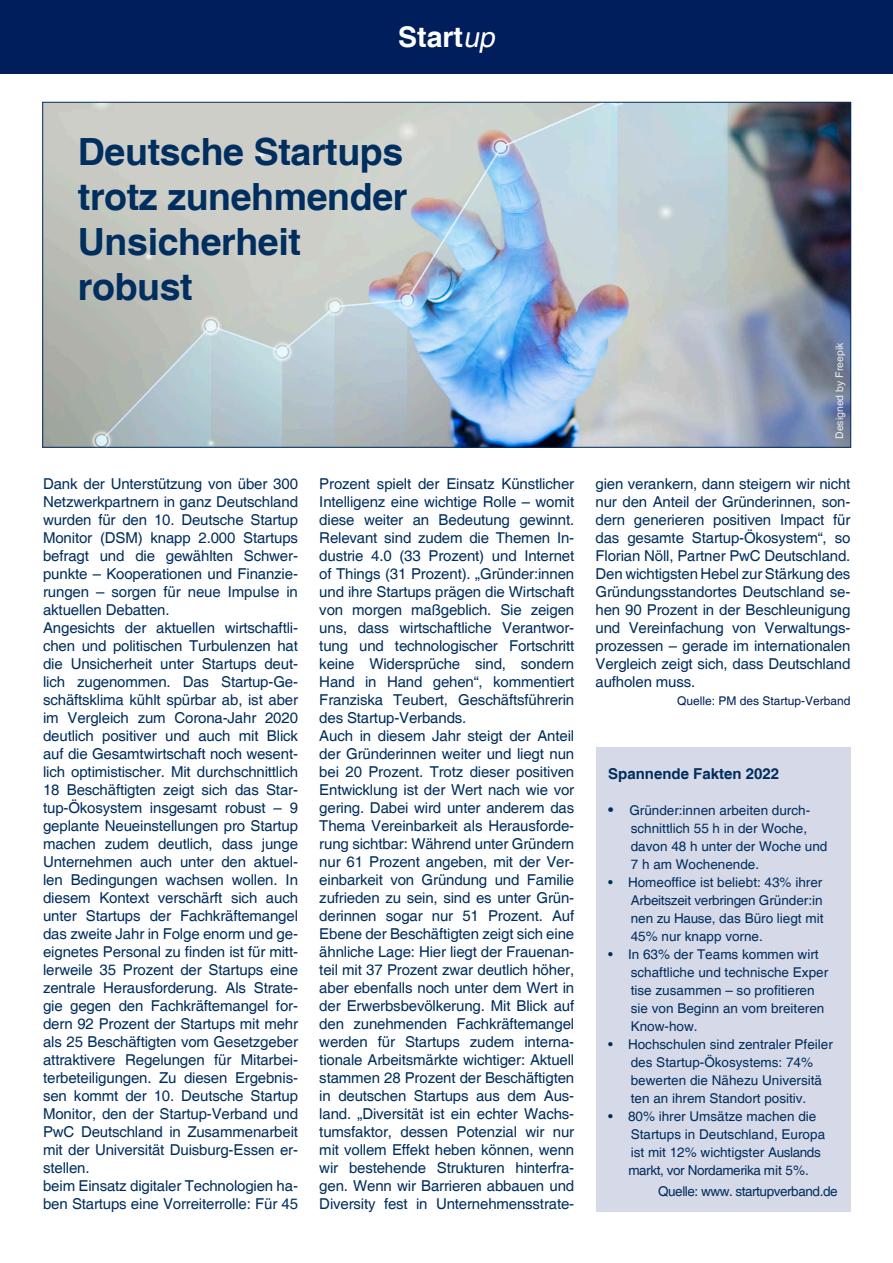
<style>
.page{position:relative;width:893px;height:1263px;background:#fff}
.page>*{position:absolute;margin:0;border:0;box-sizing:border-box;transform-origin:0 0}
.t1{font:700 37.5px/45px "Helvetica";letter-spacing:-.01em;color:#002e5e}
.t2{font:700 28.5px "Helvetica";color:#fff}
.t3{font:15px/18px "Helvetica";letter-spacing:-.01em;color:#002e5e}
.t4{font:700 15px "Helvetica";color:#002e5e}
.t5{font:13.5px/18px "Helvetica";color:#002e5e}
.t6{font:13.5px "Helvetica";letter-spacing:-.03em;color:#002e5e}
.t7{font:12px "Helvetica";color:#001e5b}
.t8{font:10.5px "Helvetica";color:#fff}
.s1{font-weight:400;font-style:italic}
.s2{font-size:15px}
</style>
<div class="page">
<div style="left:0;top:0;width:893px;height:73px;background:#001e5b"></div>
<img style="left:45px;top:104px;width:804px;height:341px">
<div style="left:595px;top:748px;width:255px;height:464px;background:#d6d9e7"></div>
<h2 class="t2" style="left:398px;top:20px;width:104px">Start<span class="s1">up</span></h2>
<h1 class="t1" style="left:78px;top:132px;width:331px">Deutsche Startups trotz zunehmender<br>Unsicherheit robust</h1>
<p class="t8" style="left:833px;top:439px;width:98px;rotate:-90deg">Designed by Freepik</p>
<p class="t3" style="left:43px;top:475px;width:256px">Dank der Unterstützung von über 300<br>Netzwerkpartnern in ganz Deutschland wurden für den 10. Deutsche Startup Monitor (DSM) knapp 2.000 Startups befragt und die gewählten Schwer&shy;punkte – Kooperationen und Finanzie&shy;rungen – sorgen für neue Impulse in aktuellen Debatten.<br>Angesichts der aktuellen wirtschaftli&shy;chen und politischen Turbulenzen hat die Unsicherheit unter Startups deut&shy;lich zugenommen. Das Startup-Ge&shy;schäftsklima kühlt spürbar ab, ist aber im Vergleich zum Corona-Jahr 2020 deutlich positiver und auch mit Blick auf die Gesamtwirtschaft noch wesent&shy;lich optimistischer. Mit durchschnittlich 18 Beschäftigten zeigt sich das Star&shy;tup-Ökosystem insgesamt robust – 9 geplante Neueinstellungen pro Startup machen zudem deutlich, dass junge Unternehmen auch unter den aktuel&shy;len Bedingungen wachsen wollen. In diesem Kontext verschärft sich auch unter Startups der Fachkräftemangel das zweite Jahr in Folge enorm und ge&shy;eignetes Personal zu finden ist für mitt&shy;lerweile 35 Prozent der Startups eine zentrale Herausforderung. Als Strate&shy;gie gegen den Fachkräftemangel for&shy;dern 92 Prozent der Startups mit mehr als 25 Beschäftigten vom Gesetzgeber attraktivere Regelungen für Mitarbei&shy;terbeteiligungen. Zu diesen Ergebnis&shy;sen kommt der 10. Deutsche Startup Monitor, den der Startup-Verband und PwC Deutschland in Zusammenarbeit mit der Universität Duisburg-Essen er&shy;stellen.<br>beim Einsatz digitaler Technologien ha&shy;ben Startups eine Vorreiterrolle: Für 45</p>
<p class="t3" style="left:319px;top:475px;width:256px">Prozent spielt der Einsatz Künstlicher Intelligenz eine wichtige Rolle – womit diese weiter an Bedeutung gewinnt.<br>Relevant sind zudem die Themen In&shy;dustrie 4.0 (33 Prozent) und Internet of Things (31 Prozent). „Gründer:innen und ihre Startups prägen die Wirtschaft von morgen maßgeblich. Sie zeigen uns, dass wirtschaftliche Verantwor&shy;tung und technologischer Fortschritt keine Widersprüche sind, sondern Hand in Hand gehen“, kommentiert Franziska Teubert, Geschäftsführerin des Startup-Verbands.<br>Auch in diesem Jahr steigt der Anteil der Gründerinnen weiter und liegt nun bei 20 Prozent. Trotz dieser positiven Entwicklung ist der Wert nach wie vor gering. Dabei wird unter anderem das Thema Vereinbarkeit als Herausforde&shy;rung sichtbar: Während unter Gründern nur 61 Prozent angeben, mit der Ver&shy;einbarkeit von Gründung und Familie zufrieden zu sein, sind es unter Grün&shy;derinnen sogar nur 51 Prozent. Auf Ebene der Beschäftigten zeigt sich eine ähnliche Lage: Hier liegt der Frauenan&shy;teil mit 37 Prozent zwar deutlich höher, aber ebenfalls noch unter dem Wert in der Erwerbsbevölkerung. Mit Blick auf den zunehmenden Fachkräftemangel werden für Startups zudem interna&shy;tionale Arbeitsmärkte wichtiger: Aktuell stammen 28 Prozent der Beschäftigten in deutschen Startups aus dem Aus&shy;land. „Diversität ist ein echter Wachs&shy;tumsfaktor, dessen Potenzial wir nur mit vollem Effekt heben können, wenn wir bestehende Strukturen hinterfra&shy;gen. Wenn wir Barrieren abbauen und Diversity fest in Unternehmensstrate-</p>
<p class="t3" style="left:595px;top:475px;width:256px;text-align:justify">gien verankern, dann steigern wir nicht nur den Anteil der Gründerinnen, son&shy;dern generieren positiven Impact für das gesamte Startup-Ökosystem“, so Florian Nöll, Partner PwC Deutschland.<br>Den wichtigsten Hebel zur Stärkung des Gründungsstandortes Deutschland se&shy;hen 90 Prozent in der Beschleunigung und Vereinfachung von Verwaltungs&shy;prozessen – gerade im internationalen Vergleich zeigt sich, dass Deutschland aufholen muss.</p>
<p class="t7" style="left:677px;top:693px;width:175px">Quelle: PM des Startup-Verband</p>
<p class="t4" style="left:608px;top:765px;width:172px">Spannende Fakten 2022</p>
<p class="t5" style="left:631px;top:802px;width:198px;text-indent:-23px"><span class="s2">•</span> Gründer:innen arbeiten durch&shy;schnittlich 55 h in der Woche, davon 48 h unter der Woche und<br>7 h am Wochenende.</p>
<p class="t5" style="left:631px;top:874px;width:194px;text-align:justify;text-indent:-23px">• Homeoffice ist beliebt: 43% ihrer Arbeitszeit verbringen Gründer:in nen zu Hause, das Büro liegt mit 45% nur knapp vorne.</p>
<p class="t5" style="left:631px;top:946px;width:199px;text-indent:-23px">• In 63% der Teams kommen wirt schaftliche und technische Exper tise zusammen – so profitieren sie von Beginn an vom breiteren<br>Know-how.</p>
<p class="t5" style="left:631px;top:1036px;width:204px;text-indent:-23px">• Hochschulen sind zentraler Pfeiler des Startup-Ökosystems: 74% bewerten die Nähezu Universitä ten an ihrem Standort positiv.</p>
<p class="t5" style="left:628px;top:1108px;width:198px;text-indent:-20px">• 80% ihrer Umsätze machen die<br>Startups in Deutschland, Europa ist mit 12% wichtigster Auslands markt, vor Nordamerika mit 5%.</p>
<p class="t6" style="left:658px;top:1184px;width:181px">Quelle: www. startupverband.de</p>
</div>
